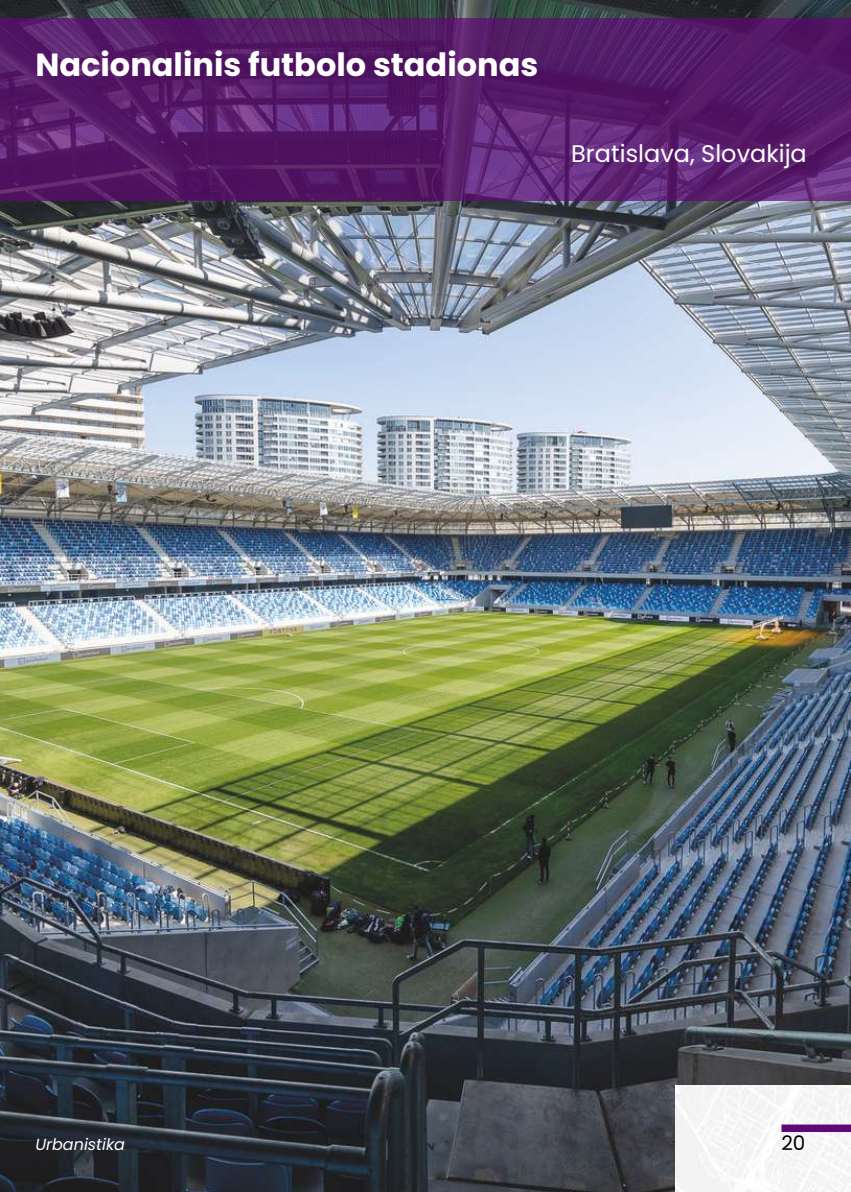
<style>
.page{position:relative;width:851px;height:1192px;background:#fff}
.page>*{position:absolute;margin:0;border:0;box-sizing:border-box;transform-origin:0 0}
.t1{font:700 32px "Poppins";color:#fff}
.t2{font:24px "Poppins";color:#fff}
.t3{font:20px "Poppins";color:#000}
.t4{font:italic 16px "Poppins";color:#fff}
</style>
<div class="page">
<img style="left:0;top:0;width:850px;height:1191px">
<div style="left:675px;top:1084px;width:175px;height:107px;background:#f5f5f5"></div>
<div style="left:781px;top:1124px;width:69px;height:7px;background:#600876"></div>
<svg style="left:0;top:18px;width:850px;height:182px;background:#571d6b"></svg>
<p class="t1" style="left:35px;top:42px;width:504px">Nacionalinis futbolo stadionas</p>
<p class="t2" style="left:571px;top:137px;width:237px">Bratislava, Slovakija</p>
<p class="t4" style="left:35px;top:1132px;width:91px">Urbanistika</p>
<p class="t3" style="left:781px;top:1128px;width:26px">20</p>
</div>
